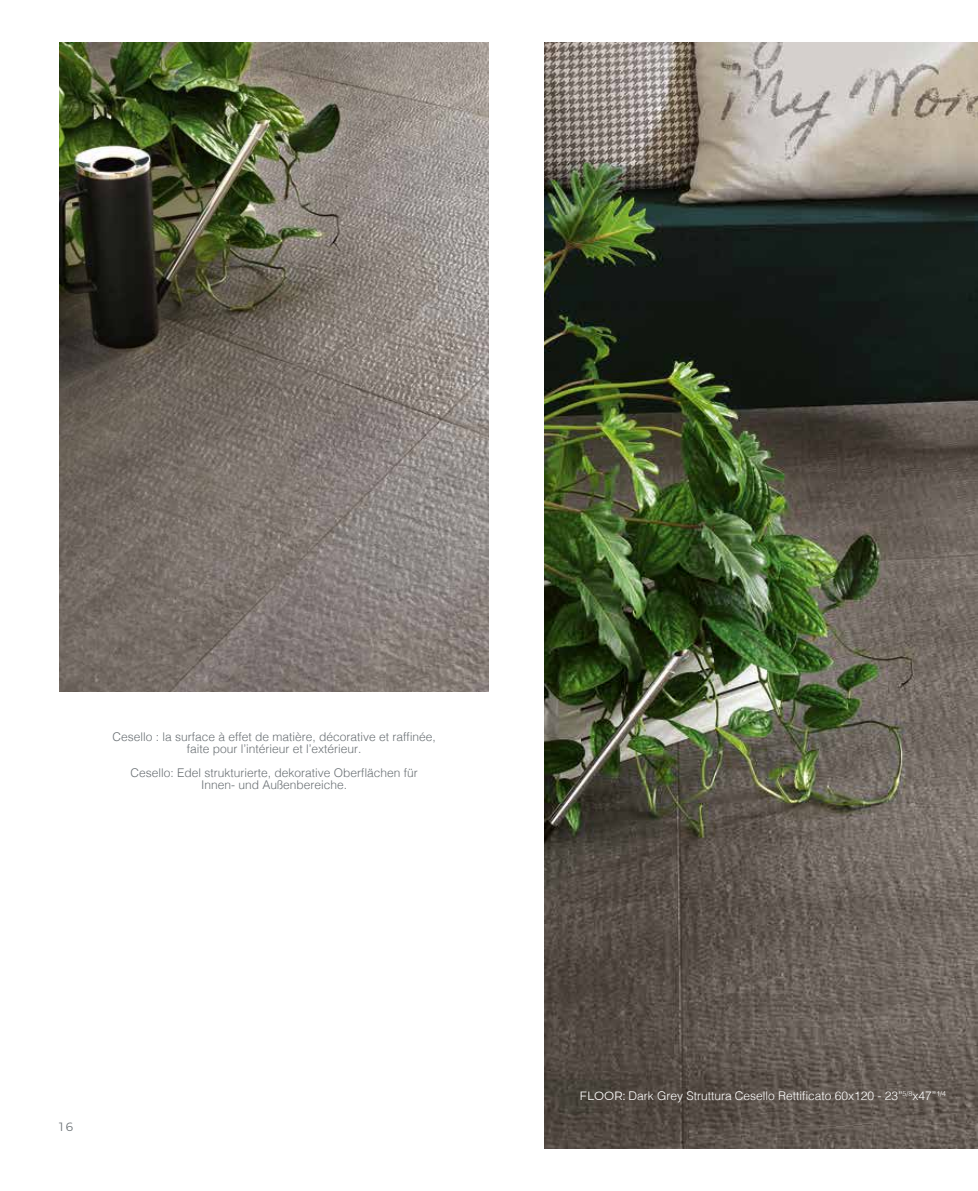
<style>
.page{position:relative;width:978px;height:1191px;background:#fff}
.page>*{position:absolute;margin:0;border:0;box-sizing:border-box;transform-origin:0 0}
.t1{font:300 12px/12px "Helvetica";color:#6a7074;text-align:center}
.t2{font:300 12px "Helvetica";color:#fff}
.t3{font:12px "Montserrat";color:#6a7074}
.s1{font-family:"Montserrat";font-weight:400}
</style>
<div class="page">
<img style="left:544px;top:43px;width:434px;height:1105px">
<img style="left:59px;top:43px;width:430px;height:648px">
<p class="t1" style="left:112px;top:730px;width:325px">Cesello : la surface à effet de matière, décorative et raffinée, faite pour l’intérieur et l’extérieur.</p>
<p class="t1" style="left:130px;top:766px;width:289px">Cesello: Edel strukturierte, dekorative Oberflächen für<br>Innen- und Außenbereiche.</p>
<p class="t3" style="left:59px;top:1118px;width:15px">16</p>
<p class="t2" style="left:580px;top:1085px;width:368px"><span class="s1">FLOOR:</span> Dark Grey Struttura Cesello Rettificato 60x120 - 23”<sup>5/8</sup>x47”<sup>1/4</sup></p>
</div>
